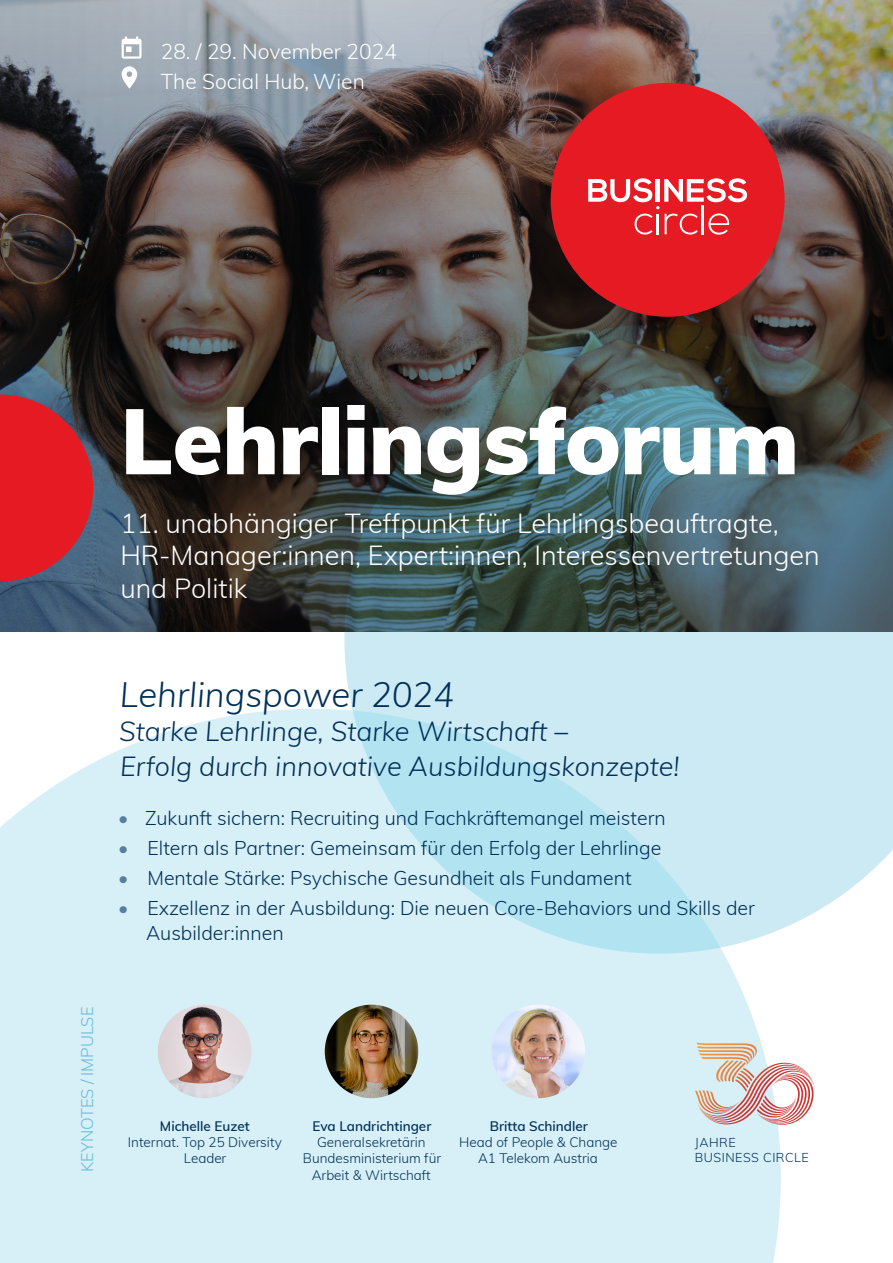
<style>
.page{position:relative;width:893px;height:1263px;background:#fff}
.page>*{position:absolute;margin:0;border:0;box-sizing:border-box;transform-origin:0 0}
.t1{font:900 91.5px "Muli";letter-spacing:-.01em;color:#fff}
.t2{font:italic 300 34.5px "Muli";color:#003058}
.t3{font:300 27px/32.4px "Muli";color:#fff}
.t4{font:italic 300 27px/34.5px "Muli";color:#003058}
.t5{font:300 21px "Muli";color:#fff}
.t6{font:300 19.5px/25.5px "Muli";color:#003058}
.t7{font:300 16.5px "Muli";color:#7acae2}
.t8{font:300 13.5px/16.2px "Muli";color:#003058;text-align:center}
.t9{font:600 13.5px "Muli";color:#003058}
.t10{font:300 12.6px/15.1px "Muli";letter-spacing:.04em;color:#003058}
.s1{color:#577ea0}
</style>
<div class="page">
<img style="left:0;top:0;width:893px;height:631px">
<div style="left:0;top:709px;width:781px;height:554px;background:#d7eff6"></div>
<svg style="left:344px;top:324px;width:549px;height:630px"></svg>
<div style="left:551px;top:83px;width:233px;height:234px;background:#e51a23;border-radius:50%"></div>
<svg style="left:588px;top:178px;width:159px;height:57px"></svg>
<svg style="left:0;top:394px;width:93px;height:187px"></svg>
<svg style="left:122px;top:37px;width:20px;height:22px"></svg>
<svg style="left:122px;top:66px;width:15px;height:23px"></svg>
<svg style="left:697px;top:1042px;width:60px;height:73px"></svg>
<img style="left:158px;top:1005px;width:93px;height:93px;border-radius:47px">
<img style="left:325px;top:1005px;width:93px;height:93px;border-radius:47px">
<img style="left:492px;top:1005px;width:93px;height:93px;border-radius:47px">
<p class="t5" style="left:161px;top:36px;width:238px">28. / 29. November 2024</p>
<p class="t5" style="left:161px;top:66px;width:206px">The Social Hub, Wien</p>
<p class="t1" style="left:120px;top:374px;width:680px">Lehrlingsforum</p>
<p class="t3" style="left:120px;top:506px;width:701px">11. unabhängiger Treffpunkt für Lehrlingsbeauftragte,<br>HR-Manager:innen, Expert:innen, Interessenvertretungen und Politik</p>
<p class="t2" style="left:120px;top:669px;width:336px">Lehrlingspower 2024</p>
<p class="t4" style="left:119px;top:713px;width:562px">Starke Lehrlinge, Starke Wirtschaft –<br>Erfolg durch innovative Ausbildungskonzepte!</p>
<p class="t6" style="left:118px;top:805px;width:549px"><span class="s1">•</span> Zukunft sichern: Recruiting und Fachkräftemangel meistern</p>
<p class="t6" style="left:118px;top:834px;width:545px"><span class="s1">•</span> Eltern als Partner: Gemeinsam für den Erfolg der Lehrlinge</p>
<p class="t6" style="left:118px;top:864px;width:515px"><span class="s1">•</span> Mentale Stärke: Psychische Gesundheit als Fundament</p>
<p class="t6" style="left:146px;top:894px;width:610px;text-indent:-28px"><span class="s1">•</span> Exzellenz in der Ausbildung: Die neuen Core-Behaviors und Skills der<br>Ausbilder:innen</p>
<p class="t7" style="left:75px;top:1172px;width:166px;rotate:-90deg">KEYNOTES / IMPULSE</p>
<p class="t9" style="left:160px;top:1116px;width:91px">Michelle Euzet</p>
<p class="t8" style="left:128px;top:1133px;width:155px">Internat. Top 25 Diversity<br>Leader</p>
<p class="t9" style="left:312px;top:1116px;width:120px">Eva Landrichtinger</p>
<p class="t8" style="left:317px;top:1133px;width:110px">Generalsekretärin</p>
<p class="t8" style="left:303px;top:1150px;width:140px">Bundesministerium für<br>Arbeit &amp; Wirtschaft</p>
<p class="t9" style="left:490px;top:1116px;width:99px">Britta Schindler</p>
<p class="t8" style="left:459px;top:1133px;width:160px">Head of People &amp; Change</p>
<p class="t8" style="left:478px;top:1150px;width:121px">A1 Telekom Austria</p>
<p class="t10" style="left:695px;top:1134px;width:115px">JAHRE<br>BUSINESS CIRCLE</p>
</div>
